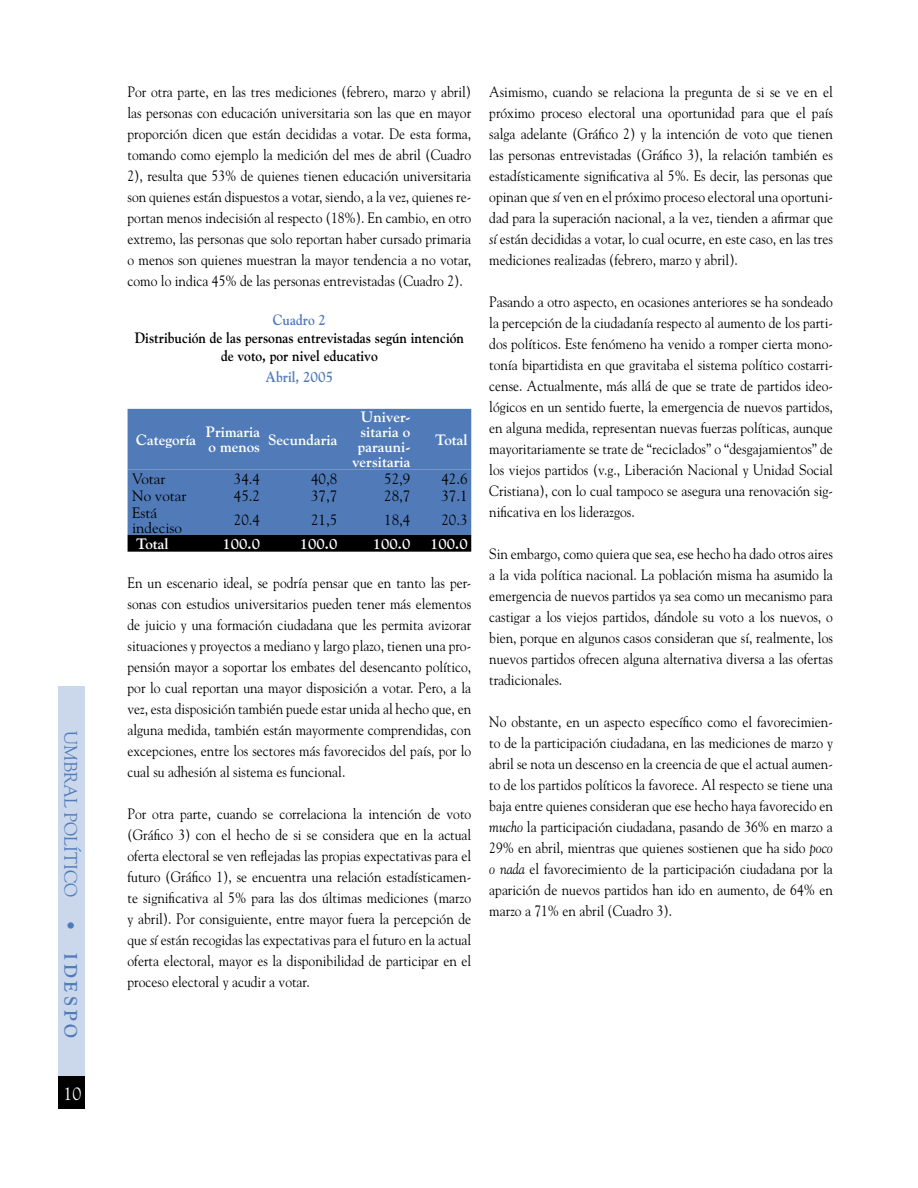
<style>
.page{position:relative;width:918px;height:1188px;background:#fff}
.page>*{position:absolute;margin:0;border:0;box-sizing:border-box;transform-origin:0 0}
.t1{font:18px "Goudy";color:#517bb8}
.t2{font:700 18px "Goudy";letter-spacing:.2em;color:#517bb8}
.t3{font:18px "Goudy";color:#fff}
.t4{font:15px/21px "Goudy";color:#000;text-align:justify;scale:.9 1}
.t5{font:700 15px/15px "Goudy";color:#fff}
.t6{font:700 15px/18px "Goudy";color:#000;text-align:center;scale:.9 1}
.t7{font:15px/15px "Goudy";color:#000}
.t8{font:700 15px "Goudy";color:#517bb8;scale:.9 1}
.s1{font-style:italic}
</style>
<div class="page">
<svg style="left:128px;top:409px;width:343px;height:143px;background:#486da2"></svg>
<div style="left:58px;top:1027px;width:27px;height:82px;background:#000"></div>
<div style="left:58px;top:687px;width:27px;height:389px;background:#cbd7ea"></div>
<p class="t1" style="left:82px;top:731px;width:201px;rotate:90deg">UMBRAL POLÍTICO •</p>
<p class="t2" style="left:82px;top:953px;width:87px;rotate:90deg">IDESPO</p>
<p class="t3" style="left:63px;top:1083px;width:19px">10</p>
<p class="t4" style="left:128px;top:81px;width:383px">Por otra parte, en las tres mediciones (febrero, marzo y abril) las personas con educación universitaria son las que en mayor proporción dicen que están decididas a votar. De esta forma, tomando como ejemplo la medición del mes de abril (Cuadro 2), resulta que 53% de quienes tienen educación universitaria son quienes están dispuestos a votar, siendo, a la vez, quienes re&shy;portan menos indecisión al respecto (18%). En cambio, en otro extremo, las personas que solo reportan haber cursado primaria o menos son quienes muestran la mayor tendencia a no votar, como lo indica 45% de las personas entrevistadas (Cuadro 2).</p>
<p class="t8" style="left:273px;top:310px;width:61px">Cuadro 2</p>
<p class="t6" style="left:135px;top:328px;width:367px">Distribución de las personas entrevistadas según intención de voto, por nivel educativo</p>
<p class="t8" style="left:266px;top:367px;width:77px">Abril, 2005</p>
<p class="t5" style="left:136px;top:432px;width:61px">Categoría</p>
<p class="t5" style="left:206px;top:424px;width:56px">Primaria o menos</p>
<p class="t5" style="left:268px;top:432px;width:71px">Secundaria</p>
<p class="t5" style="left:352px;top:409px;width:60px;text-align:center">Univer&shy;sitaria o parauni&shy;versitaria</p>
<p class="t5" style="left:435px;top:432px;width:34px">Total</p>
<p class="t7" style="left:132px;top:471px;width:35px">Votar</p>
<p class="t7" style="left:234px;top:471px;width:28px">34.4</p>
<p class="t7" style="left:311px;top:471px;width:28px">40,8</p>
<p class="t7" style="left:384px;top:471px;width:28px">52,9</p>
<p class="t7" style="left:441px;top:471px;width:28px">42.6</p>
<p class="t7" style="left:132px;top:488px;width:56px">No votar</p>
<p class="t7" style="left:234px;top:488px;width:28px">45.2</p>
<p class="t7" style="left:311px;top:488px;width:28px">37,7</p>
<p class="t7" style="left:384px;top:488px;width:28px">28,7</p>
<p class="t7" style="left:441px;top:488px;width:28px">37.1</p>
<p class="t7" style="left:132px;top:505px;width:51px">Está indeciso</p>
<p class="t7" style="left:234px;top:512px;width:28px">20.4</p>
<p class="t7" style="left:311px;top:512px;width:28px">21,5</p>
<p class="t7" style="left:384px;top:512px;width:28px">18,4</p>
<p class="t7" style="left:441px;top:512px;width:28px">20.3</p>
<p class="t5" style="left:136px;top:536px;width:34px">Total</p>
<p class="t5" style="left:223px;top:536px;width:39px">100.0</p>
<p class="t5" style="left:300px;top:536px;width:39px">100.0</p>
<p class="t5" style="left:373px;top:536px;width:39px">100.0</p>
<p class="t5" style="left:430px;top:536px;width:39px">100.0</p>
<p class="t4" style="left:128px;top:572px;width:383px">En un escenario ideal, se podría pensar que en tanto las per&shy;sonas con estudios universitarios pueden tener más elementos de juicio y una formación ciudadana que les permita avizorar situaciones y proyectos a mediano y largo plazo, tienen una pro&shy;pensión mayor a soportar los embates del desencanto político, por lo cual reportan una mayor disposición a votar. Pero, a la vez, esta disposición también puede estar unida al hecho que, en alguna medida, también están mayormente comprendidas, con excepciones, entre los sectores más favorecidos del país, por lo cual su adhesión al sistema es funcional.</p>
<p class="t4" style="left:128px;top:803px;width:383px">Por otra parte, cuando se correlaciona la intención de voto (Gráfico 3) con el hecho de si se considera que en la actual oferta electoral se ven reflejadas las propias expectativas para el futuro (Gráfico 1), se encuentra una relación estadísticamen&shy;te significativa al 5% para las dos últimas mediciones (marzo y abril). Por consiguiente, entre mayor fuera la percepción de que <span class="s1">sí</span> están recogidas las expectativas para el futuro en la actual oferta electoral, mayor es la disponibilidad de participar en el proceso electoral y acudir a votar.</p>
<p class="t4" style="left:489px;top:81px;width:383px">Asimismo, cuando se relaciona la pregunta de si se ve en el próximo proceso electoral una oportunidad para que el país salga adelante (Gráfico 2) y la intención de voto que tienen las personas entrevistadas (Gráfico 3), la relación también es estadísticamente significativa al 5%. Es decir, las personas que opinan que <span class="s1">sí</span> ven en el próximo proceso electoral una oportuni&shy;dad para la superación nacional, a la vez, tienden a afirmar que <span class="s1">sí</span> están decididas a votar, lo cual ocurre, en este caso, en las tres mediciones realizadas (febrero, marzo y abril).</p>
<p class="t4" style="left:489px;top:291px;width:383px">Pasando a otro aspecto, en ocasiones anteriores se ha sondeado la percepción de la ciudadanía respecto al aumento de los parti&shy;dos políticos. Este fenómeno ha venido a romper cierta mono&shy;tonía bipartidista en que gravitaba el sistema político costarri&shy;cense. Actualmente, más allá de que se trate de partidos ideo&shy;lógicos en un sentido fuerte, la emergencia de nuevos partidos, en alguna medida, representan nuevas fuerzas políticas, aunque mayoritariamente se trate de “reciclados” o “desgajamientos” de los viejos partidos (v.g., Liberación Nacional y Unidad Social Cristiana), con lo cual tampoco se asegura una renovación sig&shy;nificativa en los liderazgos.</p>
<p class="t4" style="left:489px;top:543px;width:383px">Sin embargo, como quiera que sea, ese hecho ha dado otros aires a la vida política nacional. La población misma ha asumido la emergencia de nuevos partidos ya sea como un mecanismo para castigar a los viejos partidos, dándole su voto a los nuevos, o bien, porque en algunos casos consideran que sí, realmente, los nuevos partidos ofrecen alguna alternativa diversa a las ofertas tradicionales.</p>
<p class="t4" style="left:489px;top:711px;width:383px">No obstante, en un aspecto específico como el favorecimien&shy;to de la participación ciudadana, en las mediciones de marzo y abril se nota un descenso en la creencia de que el actual aumen&shy;to de los partidos políticos la favorece. Al respecto se tiene una baja entre quienes consideran que ese hecho haya favorecido en <span class="s1">mucho</span> la participación ciudadana, pasando de 36% en marzo a 29% en abril, mientras que quienes sostienen que ha sido <span class="s1">poco o nada</span> el favorecimiento de la participación ciudadana por la aparición de nuevos partidos han ido en aumento, de 64% en marzo a 71% en abril (Cuadro 3).</p>
</div>
